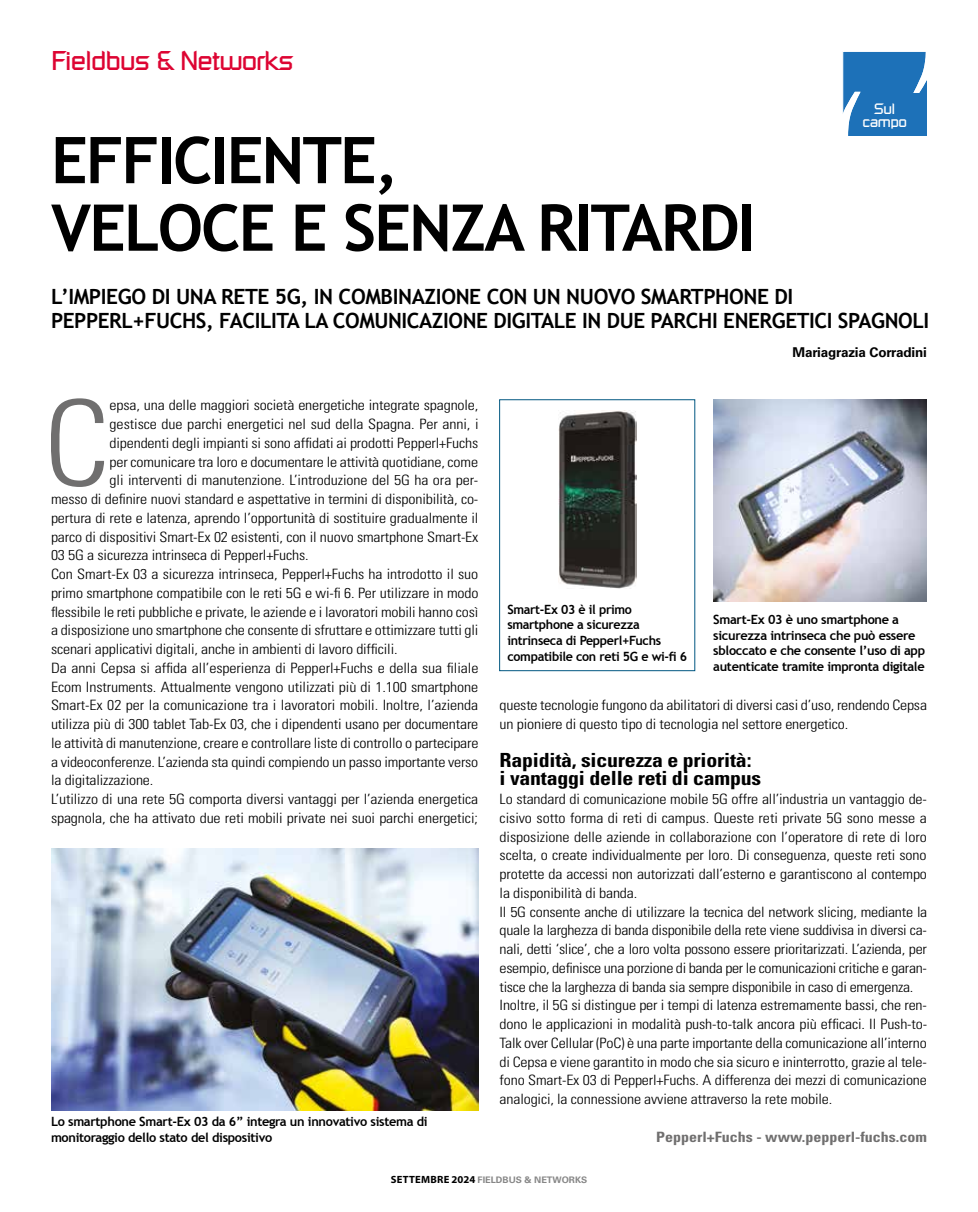
<style>
.page{position:relative;width:978px;height:1212px;background:#fff}
.page>*{position:absolute;margin:0;border:0;box-sizing:border-box;transform-origin:0 0}
.t1{font:300 condensed 118.2px "Univers LT Std";color:#706f6f;scale:1.12 1}
.t2{font:700 64.5px/67.5px "Trebuchet MS";letter-spacing:-.03em;color:#000}
.t3{font:27px "Russell Square LT";letter-spacing:-.04em;color:#dd0432}
.t4{font:700 21px/24px "Trebuchet MS";letter-spacing:-.02em;color:#000}
.t5{font:700 condensed 19.5px/18.8px "Univers LT Std";letter-spacing:-.01em;color:#000;scale:1.12 1}
.t6{font:15px/13.5px "Russell Square LT";letter-spacing:-.04em;color:#fff;text-align:center}
.t7{font:300 condensed 14.25px/18.8px "Univers LT Std";letter-spacing:-.01em;color:#000;scale:1.12 1}
.t8{font:700 condensed 14.25px "Univers LT Std";color:#706f6f;scale:1.12 1}
.t9{font:700 13.5px "Univers LT Std";letter-spacing:-.01em;color:#000}
.t10{font:700 12.75px/15.8px "Trebuchet MS";letter-spacing:-.025em;color:#000}
.t11{font:700 9px "Univers LT Std";color:#878787}
.s1{font-family:"Myriad Pro";font-size:10.5px;color:#000}
</style>
<div class="page">
<svg style="left:842px;top:51px;width:85px;height:85px;background:#317dbe"></svg>
<img style="left:51px;top:848px;width:427px;height:262px">
<img style="left:558px;top:410px;width:79px;height:178px">
<div style="left:499px;top:399px;width:196px;height:272px;border:1px solid #005781"></div>
<img style="left:713px;top:400px;width:214px;height:202px">
<h3 class="t3" style="left:51px;top:45px;width:244px">Fieldbus &amp; Networks</h3>
<p class="t6" style="left:862px;top:101px;width:46px">Sul campo</p>
<h2 class="t2" style="left:51px;top:127px;width:706px">EFFICIENTE,<br>VELOCE E SENZA RITARDI</h2>
<h3 class="t4" style="left:51px;top:285px;width:880px">L’IMPIEGO DI UNA RETE 5G, IN COMBINAZIONE CON UN NUOVO SMARTPHONE DI<br>PEPPERL+FUCHS, FACILITA LA COMUNICAZIONE DIGITALE IN DUE PARCHI ENERGETICI SPAGNOLI</h3>
<h1 class="t1" style="left:43px;top:373px;width:61px">C</h1>
<p class="t7" style="left:110px;top:396px;width:331px">epsa, una delle maggiori società energetiche integrate spagnole,</p>
<p class="t7" style="left:110px;top:415px;width:331px">gestisce due parchi energetici nel sud della Spagna. Per anni, i</p>
<p class="t7" style="left:110px;top:433px;width:331px">dipendenti degli impianti si sono affidati ai prodotti Pepperl+Fuchs</p>
<p class="t7" style="left:110px;top:452px;width:330px">per comunicare tra loro e documentare le attività quotidiane, come</p>
<p class="t7" style="left:110px;top:471px;width:331px">gli interventi di manutenzione. L’introduzione del 5G ha ora per-</p>
<p class="t7" style="left:51px;top:490px;width:383px">messo di definire nuovi standard e aspettative in termini di disponibilità, co-</p>
<p class="t7" style="left:51px;top:508px;width:383px">pertura di rete e latenza, aprendo l’opportunità di sostituire gradualmente il</p>
<p class="t7" style="left:51px;top:527px;width:383px">parco di dispositivi Smart-Ex 02 esistenti, con il nuovo smartphone Smart-Ex</p>
<p class="t7" style="left:51px;top:546px;width:232px">03 5G a sicurezza intrinseca di Pepperl+Fuchs.</p>
<p class="t7" style="left:51px;top:565px;width:383px">Con Smart-Ex 03 a sicurezza intrinseca, Pepperl+Fuchs ha introdotto il suo</p>
<p class="t7" style="left:51px;top:583px;width:383px">primo smartphone compatibile con le reti 5G e wi-fi 6. Per utilizzare in modo</p>
<p class="t7" style="left:51px;top:602px;width:383px">flessibile le reti pubbliche e private, le aziende e i lavoratori mobili hanno così</p>
<p class="t7" style="left:51px;top:621px;width:383px">a disposizione uno smartphone che consente di sfruttare e ottimizzare tutti gli</p>
<p class="t7" style="left:51px;top:640px;width:311px">scenari applicativi digitali, anche in ambienti di lavoro difficili.</p>
<p class="t7" style="left:51px;top:658px;width:383px">Da anni Cepsa si affida all’esperienza di Pepperl+Fuchs e della sua filiale</p>
<p class="t7" style="left:51px;top:677px;width:383px">Ecom Instruments. Attualmente vengono utilizzati più di 1.100 smartphone</p>
<p class="t7" style="left:51px;top:696px;width:383px">Smart-Ex 02 per la comunicazione tra i lavoratori mobili. Inoltre, l’azienda</p>
<p class="t7" style="left:51px;top:715px;width:383px">utilizza più di 300 tablet Tab-Ex 03, che i dipendenti usano per documentare</p>
<p class="t7" style="left:51px;top:733px;width:383px">le attività di manutenzione, creare e controllare liste di controllo o partecipare</p>
<p class="t7" style="left:51px;top:752px;width:383px">a videoconferenze. L’azienda sta quindi compiendo un passo importante verso</p>
<p class="t7" style="left:51px;top:771px;width:93px">la digitalizzazione.</p>
<p class="t7" style="left:51px;top:790px;width:383px">L’utilizzo di una rete 5G comporta diversi vantaggi per l’azienda energetica</p>
<p class="t7" style="left:51px;top:808px;width:383px">spagnola, che ha attivato due reti mobili private nei suoi parchi energetici;</p>
<p class="t10" style="left:51px;top:1113px;width:378px">Lo smartphone Smart-Ex 03 da 6” integra un innovativo sistema di monitoraggio dello stato del dispositivo</p>
<p class="t9" style="left:792px;top:345px;width:136px">Mariagrazia Corradini</p>
<p class="t10" style="left:507px;top:601px;width:181px">Smart-Ex 03 è il primo smartphone a sicurezza intrinseca di Pepperl+Fuchs compatibile con reti 5G e wi-fi 6</p>
<p class="t10" style="left:713px;top:611px;width:213px">Smart-Ex 03 è uno smartphone a sicurezza intrinseca che può essere sbloccato e che consente l’uso di app autenticate tramite impronta digitale</p>
<p class="t7" style="left:500px;top:696px;width:383px">queste tecnologie fungono da abilitatori di diversi casi d’uso, rendendo Cepsa un pioniere di questo tipo di tecnologia nel settore energetico.</p>
<h3 class="t5" style="left:500px;top:750px;width:235px">Rapidità, sicurezza e priorità: i vantaggi delle reti di campus</h3>
<p class="t7" style="left:500px;top:790px;width:383px">Lo standard di comunicazione mobile 5G offre all’industria un vantaggio de&shy;cisivo sotto forma di reti di campus. Queste reti private 5G sono messe a disposizione delle aziende in collaborazione con l’operatore di rete di loro scelta, o create individualmente per loro. Di conseguenza, queste reti sono protette da accessi non autorizzati dall’esterno e garantiscono al contempo la disponibilità di banda.<br>Il 5G consente anche di utilizzare la tecnica del network slicing, mediante la quale la larghezza di banda disponibile della rete viene suddivisa in diversi ca&shy;nali, detti ‘slice’, che a loro volta possono essere prioritarizzati. L’azienda, per esempio, definisce una porzione di banda per le comunicazioni critiche e garan&shy;tisce che la larghezza di banda sia sempre disponibile in caso di emergenza.<br>Inoltre, il 5G si distingue per i tempi di latenza estremamente bassi, che ren&shy;dono le applicazioni in modalità push-to-talk ancora più efficaci. Il Push-to-Talk over Cellular (PoC) è una parte importante della comunicazione all’interno di Cepsa e viene garantito in modo che sia sicuro e ininterrotto, grazie al tele&shy;fono Smart-Ex 03 di Pepperl+Fuchs. A differenza dei mezzi di comunicazione analogici, la connessione avviene attraverso la rete mobile.</p>
<p class="t8" style="left:656px;top:1128px;width:243px">Pepperl+Fuchs - www.pepperl-fuchs.com</p>
<p class="t11" style="left:391px;top:1174px;width:198px"><span class="s1">SETTEMBRE 2024</span> FIELDBUS &amp; NETWORKS</p>
</div>
